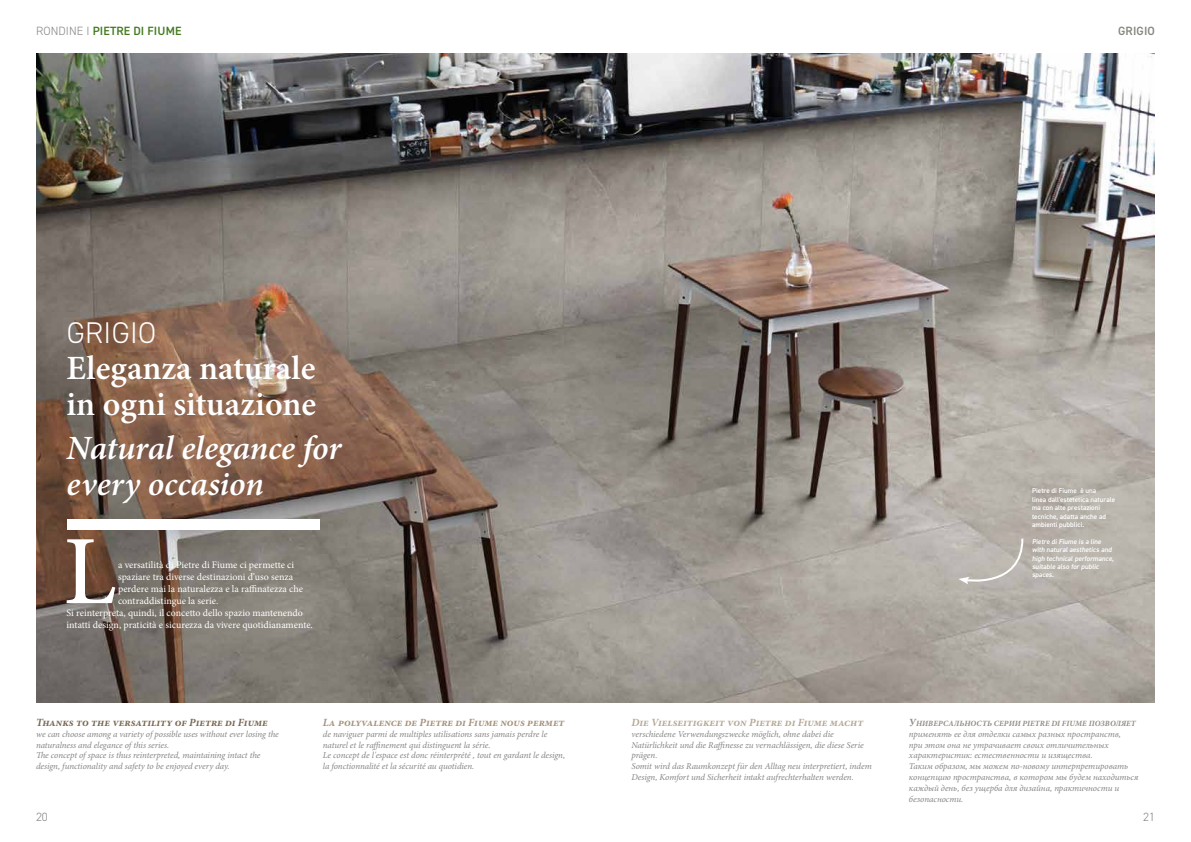
<style>
.page{position:relative;width:1191px;height:842px;background:#fff}
.page>*{position:absolute;margin:0;border:0;box-sizing:border-box;transform-origin:0 0}
.t1{font:600 34px/36px "Minion Pro";color:#fff}
.t2{font:italic 600 34px/36px "Minion Pro";letter-spacing:-.005em;color:#fff}
.t3{font:300 30px "DIN2014";letter-spacing:.01em;color:#fff}
.t4{font:600 12px "DIN2014";letter-spacing:.01em;color:#447b1f}
.t5{font:600 12px "DIN2014";letter-spacing:.01em;color:#86867e}
.t6{font:300 12px "DIN2014";color:#878585}
.t7{font:italic 700 11px "Minion Pro";color:#a7927c}
.t8{font:italic 700 11px "Minion Pro";color:#b6a997}
.t9{font:italic 700 11px "Minion Pro";color:#796752}
.t10{font:10px "Minion Pro";color:#fff}
.t11{font:italic 9px/10.8px "Minion Pro";letter-spacing:-.005em;color:#878585}
.t12{font:italic 700 8px "Minion Pro";letter-spacing:.01em;color:#918c83}
.t13{font:600 7px/8.4px "DIN2014";color:#fff}
.s1{font-weight:300;color:#878585}
.s2{font-size:11px}
</style>
<div class="page">
<img style="left:36px;top:54px;width:1119px;height:649px">
<div style="left:67px;top:519px;width:252px;height:10px;background:#fff"></div>
<svg style="left:67px;top:539px;width:48px;height:64px"></svg>
<svg style="left:958px;top:537px;width:66px;height:52px;background:#bebab4"></svg>
<h3 class="t4" style="left:36px;top:23px;width:147px"><span class="s1">RONDINE I</span> PIETRE DI FIUME</h3>
<h3 class="t5" style="left:1118px;top:23px;width:38px">GRIGIO</h3>
<h2 class="t3" style="left:67px;top:315px;width:91px">GRIGIO</h2>
<h1 class="t1" style="left:67px;top:350px;width:251px">Eleganza naturale in ogni situazione</h1>
<h1 class="t2" style="left:67px;top:430px;width:276px">Natural elegance for every occasion</h1>
<p class="t10" style="left:118px;top:558px;width:177px">a versatilità di Pietre di Fiume ci permette ci</p>
<p class="t10" style="left:118px;top:570px;width:177px">spaziare tra diverse destinazioni d’uso senza</p>
<p class="t10" style="left:118px;top:582px;width:186px">perdere mai la naturalezza e la raffinatezza che</p>
<p class="t10" style="left:118px;top:594px;width:102px">contraddistingue la serie.</p>
<p class="t10" style="left:67px;top:606px;width:238px">Si reinterpreta, quindi, il concetto dello spazio mantenendo</p>
<p class="t10" style="left:67px;top:618px;width:248px">intatti design, praticità e sicurezza da vivere quotidianamente.</p>
<p class="t9" style="left:36px;top:715px;width:233px">Thanks to the versatility of Pietre di Fiume</p>
<p class="t11" style="left:36px;top:728px;width:244px">we can choose among a variety of possible uses without ever losing the naturalness and elegance of this series.<br>The concept of space is thus reinterpreted, maintaining intact the design, functionality and safety to be enjoyed every day.</p>
<p class="t7" style="left:323px;top:715px;width:243px">La polyvalence de Pietre di Fiume nous permet</p>
<p class="t11" style="left:323px;top:728px;width:244px">de naviguer parmi de multiples utilisations sans jamais perdre le naturel et le raffinement qui distinguent la série.<br>Le concept de l'espace est donc réinterprété , tout en gardant le design, la fonctionnalité et la sécurité au quotidien.</p>
<p class="t13" style="left:1032px;top:486px;width:85px">Pietre di Fiume è una<br>linea dall'estetetica naturale ma con alte prestazioni tecniche, adatta anche ad ambienti pubblici.</p>
<p class="t13" style="left:1032px;top:537px;width:84px">Pietre di Fiume is a line with natural aesthetics and high technical performance, suitable also for public spaces.</p>
<p class="t8" style="left:631px;top:715px;width:233px">Die Vielseitigkeit von Pietre di Fiume macht</p>
<p class="t11" style="left:631px;top:728px;width:242px">verschiedene Verwendungszwecke möglich, ohne dabei die Natürlichkeit und die Raffinesse zu vernachlässigen, die diese Serie prägen.<br>Somit wird das Raumkonzept für den Alltag neu interpretiert, indem Design, Komfort und Sicherheit intakt aufrechterhalten werden.</p>
<p class="t12" style="left:909px;top:718px;width:228px"><span class="s2">У</span>НИВЕРСАЛЬНОСТЬ СЕРИИ PIETRE DI FIUME ПОЗВОЛЯЕТ</p>
<p class="t11" style="left:909px;top:728px;width:231px">применять ее для отделки самых разных пространств,<br>при этом она не утрачивает своих отличительных характеристик: естественности и изящества.<br>Таким образом, мы можем по-новому интерпретировать концепцию пространства, в котором мы будем находиться каждый день, без ущерба для дизайна, практичности и безопасности.</p>
<h3 class="t6" style="left:36px;top:810px;width:13px">20</h3>
<h3 class="t6" style="left:1143px;top:810px;width:13px">21</h3>
</div>
